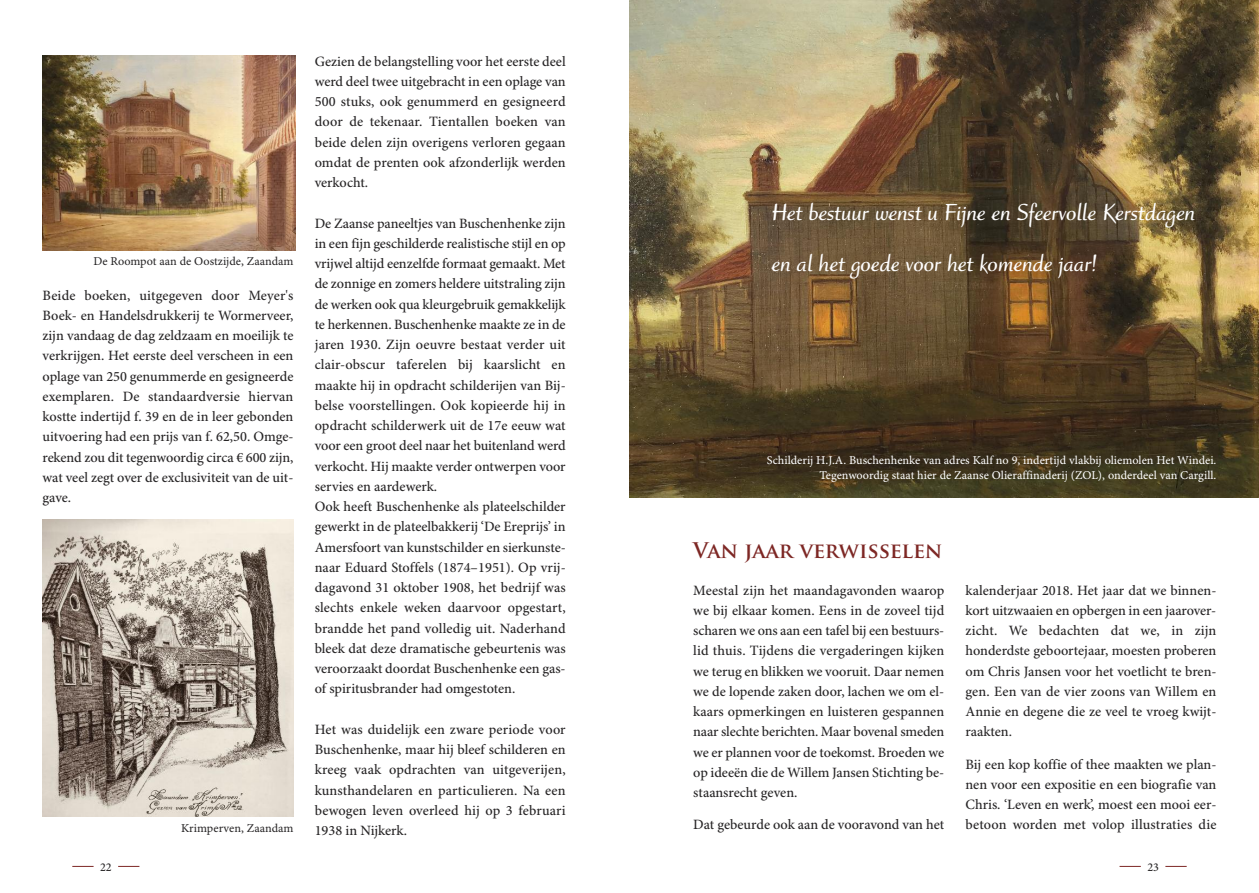
<style>
.page{position:relative;width:1259px;height:893px;background:#fff}
.page>*{position:absolute;margin:0;border:0;box-sizing:border-box;transform-origin:0 0}
.t1{font:700 24.45px/51px "Ruzicka Freehand LT Std";color:#fff}
.t2{font:700 21px "Trajan Pro";color:#7d2724}
.t3{font:500 14.25px/20.2px "Minion Pro";color:#272526;text-align:justify}
.t4{font:12px/15px "Minion Pro Capt";color:#fff;text-align:right}
.t5{font:12px "Minion Pro Capt";color:#272526}
.t6{font:500 12px "Minion Pro";color:#272526}
</style>
<div class="page">
<svg style="left:1165px;top:866px;width:21px;height:1px"></svg>
<svg style="left:1119px;top:866px;width:21px;height:1px"></svg>
<svg style="left:118px;top:866px;width:21px;height:1px"></svg>
<svg style="left:72px;top:866px;width:22px;height:1px"></svg>
<img style="left:629px;top:0;width:630px;height:497px">
<img style="left:43px;top:520px;width:250px;height:296px">
<img style="left:43px;top:55px;width:252px;height:195px">
<p class="t5" style="left:93px;top:257px;width:202px">De Roompot aan de Oostzijde, Zaandam</p>
<p class="t3" style="left:43px;top:286px;width:252px">Beide boeken, uitgegeven door Meyer's Boek- en Handelsdrukkerij te Wormerveer, zijn vandaag de dag zeldzaam en moeilijk te verkrijgen. Het eerste deel verscheen in een oplage van 250 genummerde en gesigneerde exemplaren. De standaardversie hiervan kostte indertijd f. 39 en de in leer gebonden uitvoering had een prijs van f. 62,50. Omge&shy;rekend zou dit tegenwoordig circa € 600 zijn, wat veel zegt over de exclusiviteit van de uit&shy;gave.</p>
<p class="t6" style="left:100px;top:863px;width:13px">22</p>
<p class="t5" style="left:181px;top:823px;width:114px">Krimperven, Zaandam</p>
<p class="t3" style="left:315px;top:52px;width:252px">Gezien de belangstelling voor het eerste deel werd deel twee uitgebracht in een oplage van 500 stuks, ook genummerd en gesigneerd door de tekenaar. Tientallen boeken van beide delen zijn overigens verloren gegaan omdat de prenten ook afzonderlijk werden verkocht.</p>
<p class="t3" style="left:315px;top:214px;width:252px;text-align:left">De Zaanse paneeltjes van Buschenhenke zijn in een fijn geschilderde realistische stijl en op vrijwel altijd eenzelfde formaat gemaakt. Met de zonnige en zomers heldere uitstraling zijn de werken ook qua kleurgebruik gemakkelijk te herkennen. Buschenhenke maakte ze in de jaren 1930. Zijn oeuvre bestaat verder uit clair-obscur taferelen bij kaarslicht en maakte hij in opdracht schilderijen van Bij&shy;belse voorstellingen. Ook kopieerde hij in opdracht schilderwerk uit de 17e eeuw wat voor een groot deel naar het buitenland werd verkocht. Hij maakte verder ontwerpen voor servies en aardewerk.<br>Ook heeft Buschenhenke als plateelschilder gewerkt in de plateelbakkerij ‘De Ereprijs’ in Amersfoort van kunstschilder en sierkunste&shy;naar Eduard Stoffels (1874–1951). Op vrij&shy;dagavond 31 oktober 1908, het bedrijf was slechts enkele weken daarvoor opgestart, brandde het pand volledig uit. Naderhand bleek dat deze dramatische gebeurtenis was veroorzaakt doordat Buschenhenke een gas&shy;of spiritusbrander had omgestoten.</p>
<p class="t3" style="left:315px;top:720px;width:252px">Het was duidelijk een zware periode voor Buschenhenke, maar hij bleef schilderen en kreeg vaak opdrachten van uitgeverijen, kunsthandelaren en particulieren. Na een bewogen leven overleed hij op 3 februari 1938 in Nijkerk.</p>
<p class="t1" style="left:772px;top:189px;width:425px">Het bestuur wenst u Fijne en Sfeervolle Kerstdagen en al het goede voor het komende jaar!</p>
<p class="t4" style="left:767px;top:454px;width:451px">Schilderij H.J.A. Buschenhenke van adres Kalf no 9, indertijd vlakbij oliemolen Het Windei.<br>Tegenwoordig staat hier de Zaanse Olieraffinaderij (ZOL), onderdeel van Cargill.</p>
<p class="t2" style="left:693px;top:542px;width:251px">Van jaar verwisselen</p>
<p class="t3" style="left:693px;top:581px;width:252px">Meestal zijn het maandagavonden waarop we bij elkaar komen. Eens in de zoveel tijd scharen we ons aan een tafel bij een bestuurs&shy;lid thuis. Tijdens die vergaderingen kijken we terug en blikken we vooruit. Daar nemen we de lopende zaken door, lachen we om el&shy;kaars opmerkingen en luisteren gespannen naar slechte berichten. Maar bovenal smeden we er plannen voor de toekomst. Broeden we op ideeën die de Willem Jansen Stichting be&shy;staansrecht geven.</p>
<p class="t3" style="left:693px;top:816px;width:252px">Dat gebeurde ook aan de vooravond van het</p>
<p class="t3" style="left:965px;top:581px;width:252px">kalenderjaar 2018. Het jaar dat we binnen&shy;kort uitzwaaien en opbergen in een jaarover&shy;zicht. We bedachten dat we, in zijn honderdste geboortejaar, moesten proberen om Chris Jansen voor het voetlicht te bren&shy;gen. Een van de vier zoons van Willem en Annie en degene die ze veel te vroeg kwijt&shy;raakten.</p>
<p class="t3" style="left:965px;top:755px;width:252px">Bij een kop koffie of thee maakten we plan&shy;nen voor een expositie en een biografie van Chris. ‘Leven en werk’, moest een mooi eer&shy;betoon worden met volop illustraties die</p>
<p class="t6" style="left:1147px;top:863px;width:13px">23</p>
</div>
